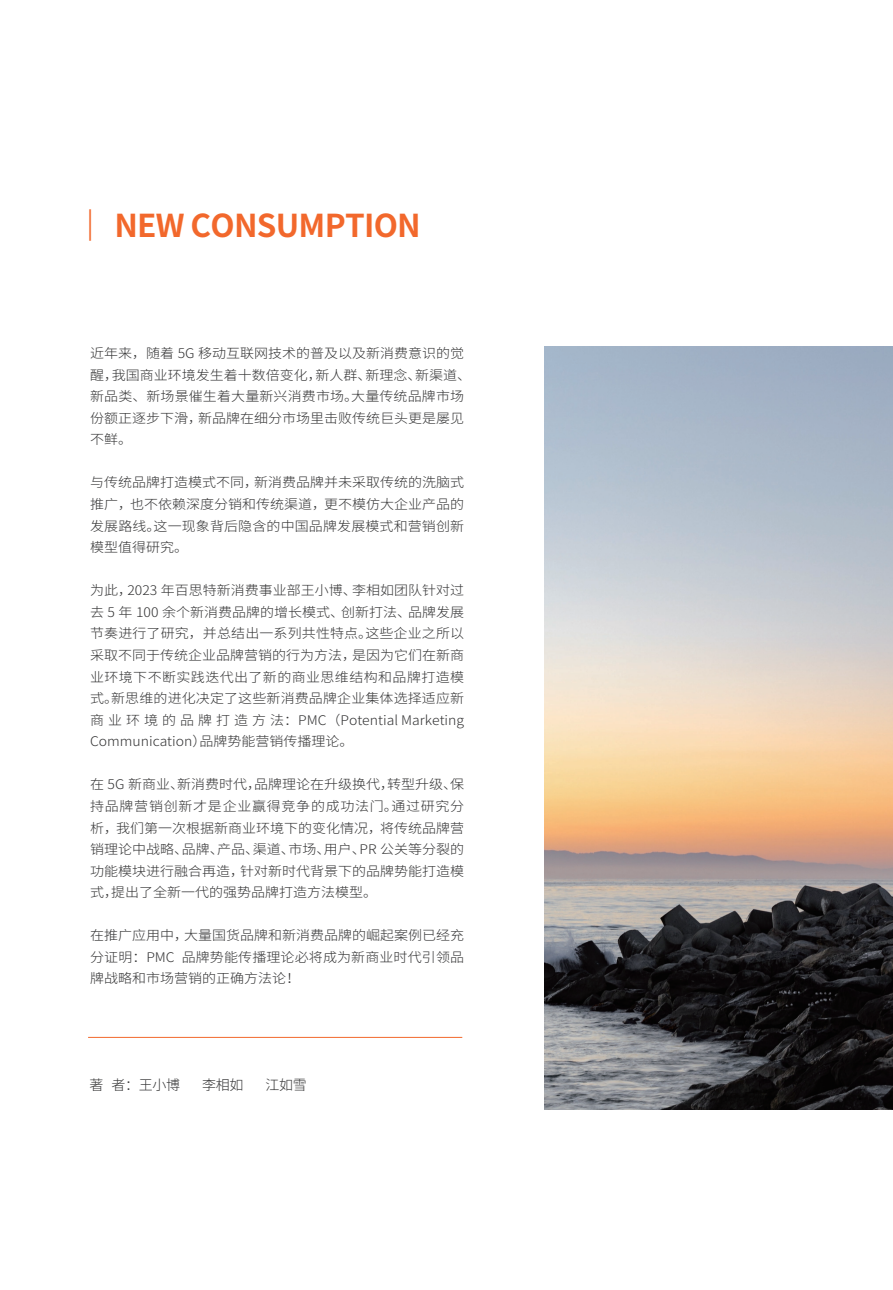
<style>
.page{position:relative;width:893px;height:1290px;background:#fff}
.page>*{position:absolute;margin:0;border:0;box-sizing:border-box;transform-origin:0 0}
.t1{font:700 31.5px "Source Han Sans CN";letter-spacing:-.025em;color:#f2682c}
.t2{font:300 14px "Source Han Sans CN";letter-spacing:-.025em;color:#333334}
.t3{font:300 13.3px/21.5px "Source Han Sans CN";color:#333334;text-align:justify;scale:1.06 1}
.s1{font-weight:800}
</style>
<div class="page">
<img style="left:544px;top:346px;width:349px;height:764px">
<hr style="left:88px;top:1037px;width:374px;height:1px;background:#f2682c">
<h1 class="t1" style="left:74px;top:208px;width:348px"><span class="s1">｜</span> NEW CONSUMPTION</h1>
<p class="t3" style="left:90px;top:343px;width:361px;text-align:left">近年来，随着 5G 移动互联网技术的普及以及新消费意识的觉醒，我国商业环境发生着十数倍变化，新人群、新理念、新渠道、新品类、新场景催生着大量新兴消费市场。大量传统品牌市场份额正逐步下滑，新品牌在细分市场里击败传统巨头更是屡见不鲜。</p>
<p class="t3" style="left:90px;top:472px;width:354px">与传统品牌打造模式不同，新消费品牌并未采取传统的洗脑式推广，也不依赖深度分销和传统渠道，更不模仿大企业产品的发展路线。这一现象背后隐含的中国品牌发展模式和营销创新模型值得研究。</p>
<p class="t3" style="left:90px;top:580px;width:354px">为此，2023 年百思特新消费事业部王小博、李相如团队针对过去 5 年 100 余个新消费品牌的增长模式、创新打法、品牌发展节奏进行了研究，并总结出一系列共性特点。这些企业之所以采取不同于传统企业品牌营销的行为方法，是因为它们在新商业环境下不断实践迭代出了新的商业思维结构和品牌打造模式。新思维的进化决定了这些新消费品牌企业集体选择适应新商业环境的品牌打造方法：PMC（Potential Marketing Communication）品牌势能营销传播理论。</p>
<p class="t3" style="left:90px;top:774px;width:354px">在 5G 新商业、新消费时代，品牌理论在升级换代，转型升级、保持品牌营销创新才是企业赢得竞争的成功法门。通过研究分析，我们第一次根据新商业环境下的变化情况，将传统品牌营销理论中战略、品牌、产品、渠道、市场、用户、PR 公关等分裂的功能模块进行融合再造，针对新时代背景下的品牌势能打造模式，提出了全新一代的强势品牌打造方法模型。</p>
<p class="t3" style="left:90px;top:925px;width:354px">在推广应用中，大量国货品牌和新消费品牌的崛起案例已经充分证明：PMC 品牌势能传播理论必将成为新商业时代引领品牌战略和市场营销的正确方法论！</p>
<p class="t2" style="left:90px;top:1077px;width:92px">著 者：王小博</p>
<p class="t2" style="left:202px;top:1077px;width:43px">李相如</p>
<p class="t2" style="left:266px;top:1077px;width:43px">江如雪</p>
</div>
